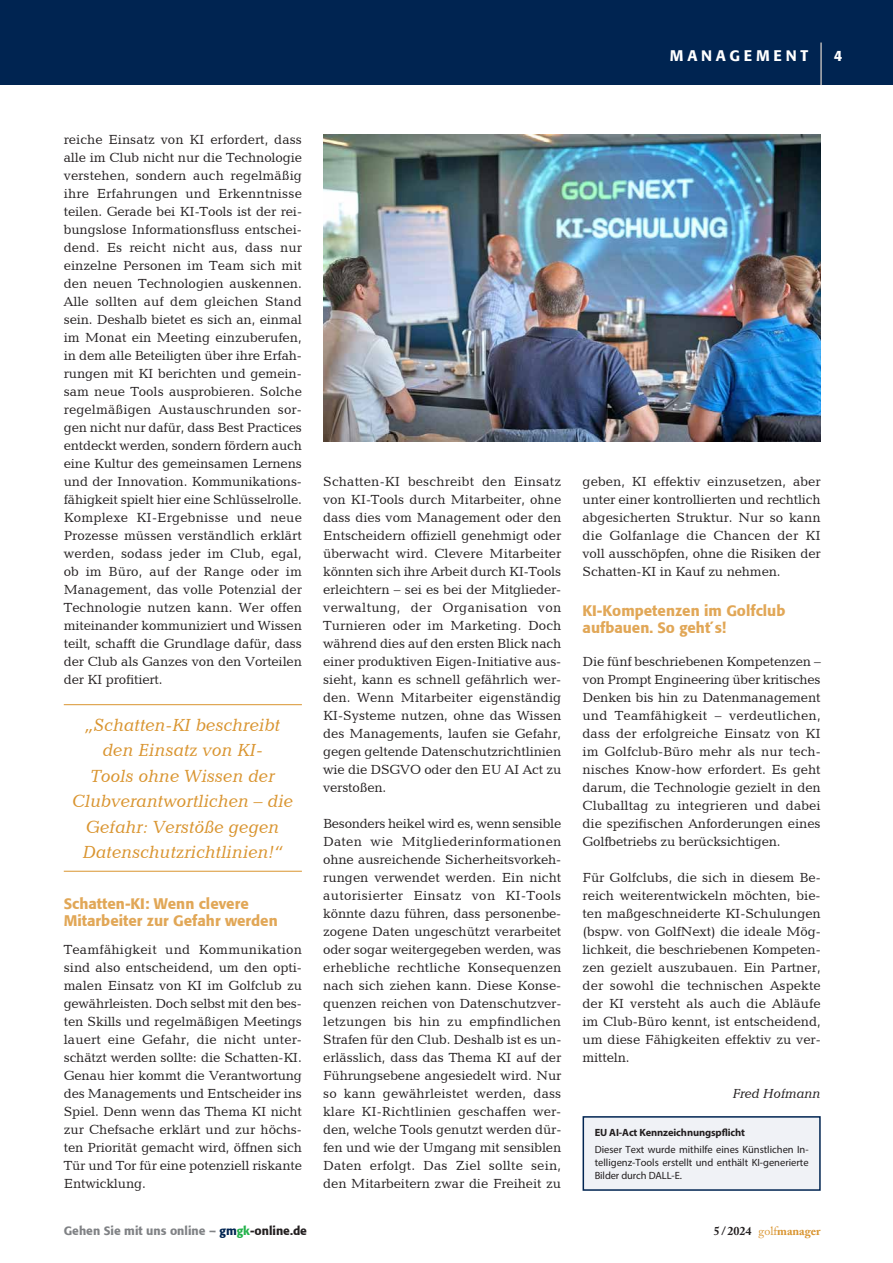
<style>
.page{position:relative;width:893px;height:1263px;background:#fff}
.page>*{position:absolute;margin:0;border:0;box-sizing:border-box;transform-origin:0 0}
.t1{font:italic 18px/25.5px "Candida BT";color:#d9942f;text-align:center}
.t2{font:500 15px/16.8px "Formata BQ";color:#e1a757}
.t3{font:500 15px "Formata BQ";letter-spacing:.25em;color:#fff}
.t4{font:13.5px/18px "Candida BT";letter-spacing:-.01em;color:#231f20;text-align:justify}
.t5{font:italic 13.5px "Candida BT";letter-spacing:-.01em;color:#231f20}
.t6{font:500 12px "Formata BQ";color:#808285}
.t7{font:700 12px "Adobe Caslon Pro";color:#d9942f}
.t8{font:10.5px/12.8px "Myriad Pro";color:#231f20;text-align:justify}
.t9{font:700 10.5px "Myriad Pro";letter-spacing:-.01em;color:#231f20}
.s1{color:#002451}
.s2{color:#23b24b}
.s3{color:#231f20}
.s4{font-weight:400}
</style>
<div class="page">
<div style="left:0;top:0;width:893px;height:85px;background:#002451"></div>
<hr style="left:821px;top:43px;width:1px;height:42px;background:#fff">
<hr style="left:64px;top:704px;width:238px;height:1px;background:#d9942f">
<hr style="left:64px;top:871px;width:238px;height:1px;background:#d9942f">
<div style="left:583px;top:1117px;width:237px;height:73px;background:#f0f2f6"></div>
<div style="left:583px;top:1116px;width:238px;height:75px;border:2px solid #002451"></div>
<img style="left:323px;top:134px;width:498px;height:307px">
<p class="t3" style="left:670px;top:46px;width:140px">MANAGEMENT</p>
<p class="t3" style="left:834px;top:46px;width:10px">4</p>
<p class="t4" style="left:64px;top:130px;width:240px">reiche Einsatz von KI erfordert, dass alle im Club nicht nur die Technologie verstehen, sondern auch regelmäßig ihre Erfahrungen und Erkenntnisse teilen. Gerade bei KI-Tools ist der rei&shy;bungslose Informationsfluss entschei&shy;dend. Es reicht nicht aus, dass nur einzelne Personen im Team sich mit den neuen Technologien auskennen.<br>Alle sollten auf dem gleichen Stand sein. Deshalb bietet es sich an, einmal im Monat ein Meeting einzuberufen, in dem alle Beteiligten über ihre Erfah&shy;rungen mit KI berichten und gemein&shy;sam neue Tools ausprobieren. Solche regelmäßigen Austauschrunden sor&shy;gen nicht nur dafür, dass Best Practices entdeckt werden, sondern fördern auch eine Kultur des gemeinsamen Lernens und der Innovation. Kommunikations&shy;fähigkeit spielt hier eine Schlüsselrolle.<br>Komplexe KI-Ergebnisse und neue Prozesse müssen verständlich erklärt werden, sodass jeder im Club, egal, ob im Büro, auf der Range oder im Management, das volle Potenzial der Technologie nutzen kann. Wer offen miteinander kommuniziert und Wissen teilt, schafft die Grundlage dafür, dass der Club als Ganzes von den Vorteilen der KI profitiert.</p>
<h1 class="t1" style="left:72px;top:711px;width:222px">„Schatten-KI beschreibt den Einsatz von KI-<br>Tools ohne Wissen der<br>Clubverantwortlichen – die<br>Gefahr: Verstöße gegen<br>Datenschutzrichtlinien!“</h1>
<p class="t2" style="left:64px;top:895px;width:216px">Schatten-KI: Wenn clevere<br>Mitarbeiter zur Gefahr werden</p>
<p class="t4" style="left:64px;top:940px;width:240px">Teamfähigkeit und Kommunikation sind also entscheidend, um den opti&shy;malen Einsatz von KI im Golfclub zu gewährleisten. Doch selbst mit den bes&shy;ten Skills und regelmäßigen Meetings lauert eine Gefahr, die nicht unter&shy;schätzt werden sollte: die Schatten-KI.<br>Genau hier kommt die Verantwortung des Managements und Entscheider ins Spiel. Denn wenn das Thema KI nicht zur Chefsache erklärt und zur höchs&shy;ten Priorität gemacht wird, öffnen sich Tür und Tor für eine potenziell riskante Entwicklung.</p>
<p class="t4" style="left:323px;top:472px;width:240px">Schatten-KI beschreibt den Einsatz von KI-Tools durch Mitarbeiter, ohne dass dies vom Management oder den Entscheidern offiziell genehmigt oder überwacht wird. Clevere Mitarbeiter könnten sich ihre Arbeit durch KI-Tools erleichtern – sei es bei der Mitglieder&shy;verwaltung, der Organisation von Turnieren oder im Marketing. Doch während dies auf den ersten Blick nach einer produktiven Eigen-Initiative aus&shy;sieht, kann es schnell gefährlich wer&shy;den. Wenn Mitarbeiter eigenständig KI-Systeme nutzen, ohne das Wissen des Managements, laufen sie Gefahr, gegen geltende Datenschutzrichtlinien wie die DSGVO oder den EU AI Act zu verstoßen.</p>
<p class="t4" style="left:323px;top:814px;width:240px">Besonders heikel wird es, wenn sensible Daten wie Mitgliederinformationen ohne ausreichende Sicherheitsvorkeh&shy;rungen verwendet werden. Ein nicht autorisierter Einsatz von KI-Tools könnte dazu führen, dass personenbe&shy;zogene Daten ungeschützt verarbeitet oder sogar weitergegeben werden, was erhebliche rechtliche Konsequenzen nach sich ziehen kann. Diese Konse&shy;quenzen reichen von Datenschutzver&shy;letzungen bis hin zu empfindlichen Strafen für den Club. Deshalb ist es un&shy;erlässlich, dass das Thema KI auf der Führungsebene angesiedelt wird. Nur so kann gewährleistet werden, dass klare KI-Richtlinien geschaffen wer&shy;den, welche Tools genutzt werden dür&shy;fen und wie der Umgang mit sensiblen Daten erfolgt. Das Ziel sollte sein, den Mitarbeitern zwar die Freiheit zu</p>
<p class="t4" style="left:583px;top:472px;width:240px">geben, KI effektiv einzusetzen, aber unter einer kontrollierten und rechtlich abgesicherten Struktur. Nur so kann die Golfanlage die Chancen der KI voll ausschöpfen, ohne die Risiken der Schatten-KI in Kauf zu nehmen.</p>
<p class="t2" style="left:583px;top:602px;width:204px">KI-Kompetenzen im Golfclub aufbauen. So geht´s!</p>
<p class="t4" style="left:583px;top:652px;width:240px">Die fünf beschriebenen Kompetenzen – von Prompt Engineering über kritisches Denken bis hin zu Datenmanagement und Teamfähigkeit – verdeutlichen, dass der erfolgreiche Einsatz von KI im Golfclub-Büro mehr als nur tech&shy;nisches Know-how erfordert. Es geht darum, die Technologie gezielt in den Cluballtag zu integrieren und dabei die spezifischen Anforderungen eines Golfbetriebs zu berücksichtigen.</p>
<p class="t4" style="left:583px;top:868px;width:240px">Für Golfclubs, die sich in diesem Be&shy;reich weiterentwickeln möchten, bie&shy;ten maßgeschneiderte KI-Schulungen (bspw. von GolfNext) die ideale Mög&shy;lichkeit, die beschriebenen Kompeten&shy;zen gezielt auszubauen. Ein Partner, der sowohl die technischen Aspekte der KI versteht als auch die Abläufe im Club-Büro kennt, ist entscheidend, um diese Fähigkeiten effektiv zu ver&shy;mitteln.</p>
<p class="t5" style="left:733px;top:1085px;width:89px">Fred Hofmann</p>
<p class="t9" style="left:595px;top:1126px;width:152px">EU AI-Act Kennzeichnungspflicht</p>
<p class="t8" style="left:595px;top:1143px;width:215px">Dieser Text wurde mithilfe eines Künstlichen In&shy;telligenz-Tools erstellt und enthält KI-generierte Bilder durch DALL-E.</p>
<p class="t6" style="left:64px;top:1223px;width:245px">Gehen Sie mit uns online – <span class="s1">gm</span><span class="s2">gk</span><span class="s3">-online.de</span></p>
<p class="t7" style="left:714px;top:1224px;width:108px"><span class="s3">5/2024</span> <span class="s4">golf</span>manager</p>
</div>
